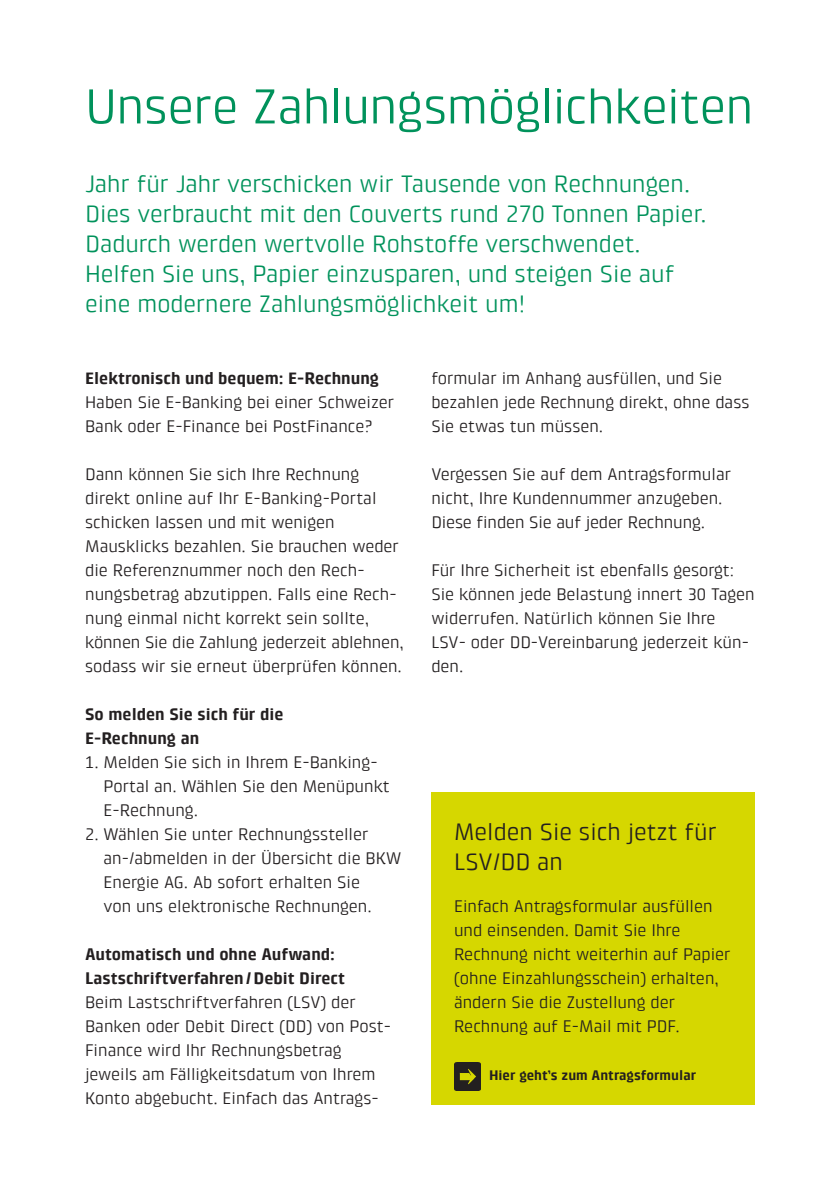
<style>
.page{position:relative;width:840px;height:1191px;background:#fff}
.page>*{position:absolute;margin:0;border:0;box-sizing:border-box;transform-origin:0 0}
.BKW_Headline_25_27pt{font:50px "Klint Pro";letter-spacing:-.01em;color:#00925b}
.BKW_Intro_12_15pt_Re{font:24px/30px "Klint Pro";color:#00925b}
.BKW_Subheadline_1_12{font:24px/30px "Klint Pro";color:#231f20}
.BKW_Copy_8_5_12pt_Re{font:17px/24px "Klint Pro";color:#231f20}
.BKW_Subheadline_3_8{font:700 17px/24px "Klint Pro";color:#231f20}
.BKW_Copy_8_5_12pt_Re-2{font:700 14px "Klint Pro";color:#231f20}
</style>
<div class="page">
<div style="left:431px;top:792px;width:323px;height:312px;background:#d6d700"></div>
<img style="left:454px;top:1062px;width:26px;height:28px">
<p class="BKW_Headline_25_27pt" style="left:85px;top:78px;width:669px">Unsere Zahlungsmöglichkeiten</p>
<p class="BKW_Intro_12_15pt_Re" style="left:85px;top:169px;width:622px">Jahr für Jahr verschicken wir Tausende von Rechnungen.<br>Dies verbraucht mit den Couverts rund 270 Tonnen Papier.<br>Dadurch werden wertvolle Rohstoffe verschwendet.<br>Helfen Sie uns, Papier einzusparen, und steigen Sie auf eine modernere Zahlungsmöglichkeit um!</p>
<p class="BKW_Subheadline_3_8" style="left:85px;top:366px;width:295px">Elektronisch und bequem: E-Rechnung</p>
<p class="BKW_Copy_8_5_12pt_Re" style="left:85px;top:390px;width:310px">Haben Sie E-Banking bei einer Schweizer<br>Bank oder E-Finance bei PostFinance?</p>
<p class="BKW_Copy_8_5_12pt_Re" style="left:85px;top:462px;width:320px">Dann können Sie sich Ihre Rechnung direkt online auf Ihr E-Banking-Portal schicken lassen und mit wenigen Mausklicks bezahlen. Sie brauchen weder die Referenznummer noch den Rech&shy;nungsbetrag abzutippen. Falls eine Rech&shy;nung einmal nicht korrekt sein sollte, können Sie die Zahlung jederzeit ablehnen, sodass wir sie erneut überprüfen können.</p>
<p class="BKW_Subheadline_3_8" style="left:85px;top:702px;width:200px">So melden Sie sich für die<br>E-Rechnung an</p>
<p class="BKW_Copy_8_5_12pt_Re" style="left:103px;top:750px;width:288px;text-indent:-18px">1. Melden Sie sich in Ihrem E-Banking-<br>Portal an. Wählen Sie den Menüpunkt<br>E-Rechnung.</p>
<p class="BKW_Copy_8_5_12pt_Re" style="left:103px;top:822px;width:299px;text-indent:-18px">2. Wählen Sie unter Rechnungssteller an-/abmelden in der Übersicht die BKW Energie AG. Ab sofort erhalten Sie<br>von uns elektronische Rechnungen.</p>
<p class="BKW_Subheadline_3_8" style="left:85px;top:942px;width:251px">Automatisch und ohne Aufwand:</p>
<p class="BKW_Subheadline_3_8" style="left:85px;top:966px;width:261px">Lastschriftverfahren/Debit Direct</p>
<p class="BKW_Copy_8_5_12pt_Re" style="left:85px;top:990px;width:305px">Beim Lastschriftverfahren (LSV) der Banken oder Debit Direct (DD) von Post-Finance wird Ihr Rechnungsbetrag jeweils am Fälligkeitsdatum von Ihrem Konto abgebucht. Einfach das Antrags-</p>
<p class="BKW_Copy_8_5_12pt_Re" style="left:431px;top:366px;width:319px">formular im Anhang ausfüllen, und Sie bezahlen jede Rechnung direkt, ohne dass<br>Sie etwas tun müssen.</p>
<p class="BKW_Copy_8_5_12pt_Re" style="left:431px;top:462px;width:301px">Vergessen Sie auf dem Antragsformular nicht, Ihre Kundennummer anzugeben.<br>Diese finden Sie auf jeder Rechnung.</p>
<p class="BKW_Copy_8_5_12pt_Re" style="left:431px;top:558px;width:325px">Für Ihre Sicherheit ist ebenfalls gesorgt:<br>Sie können jede Belastung innert 30 Tagen widerrufen. Natürlich können Sie Ihre<br>LSV- oder DD-Vereinbarung jederzeit kün&shy;den.</p>
<p class="BKW_Subheadline_1_12" style="left:454px;top:817px;width:264px">Melden Sie sich jetzt für<br>LSV/DD an</p>
<p class="BKW_Copy_8_5_12pt_Re" style="left:454px;top:894px;width:278px">Einfach Antragsformular ausfüllen und einsenden. Damit Sie Ihre Rechnung nicht weiterhin auf Papier (ohne Einzahlungsschein) erhalten, ändern Sie die Zustellung der Rechnung auf E-Mail mit PDF.</p>
<p class="BKW_Copy_8_5_12pt_Re-2" style="left:488px;top:1067px;width:209px">Hier geht’s zum Antragsformular</p>
</div>
